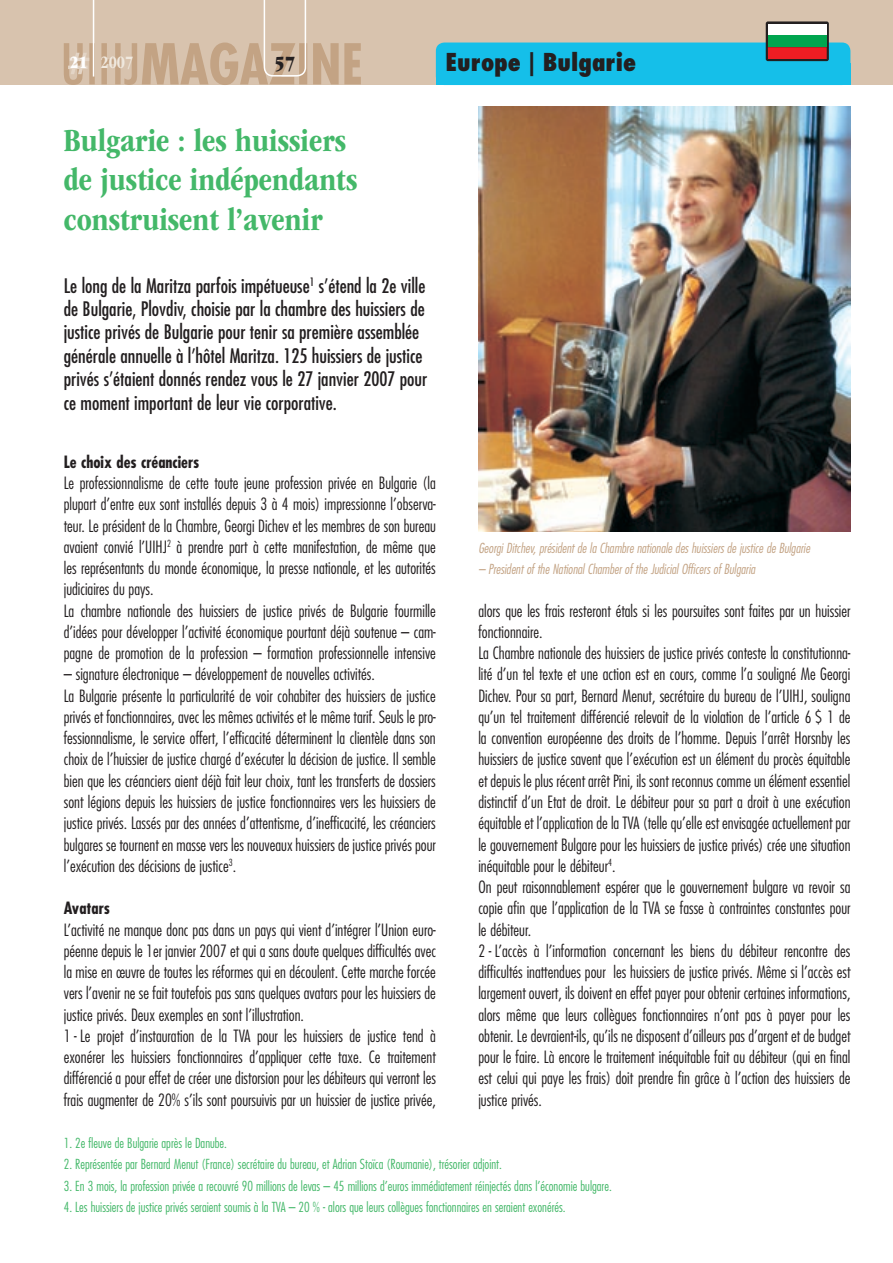
<style>
.page{position:relative;width:893px;height:1263px;background:#fff}
.page>*{position:absolute;margin:0;border:0;box-sizing:border-box;transform-origin:0 0}
._01-titre{font:700 condensed 33px/39.6px "ITC Garamond Std";color:#44b869}
.t1{font:800 condensed 24px "Futura Std";color:#231f20}
.t2{font:21px "ITC Garamond Std Ult Cond";color:#231f20}
._02-chapeau{font:condensed 19.5px/23.4px "Futura Std";color:#231f20}
.t3{font:700 condensed 18px "ITC Garamond Std";color:#f0e9df}
._04-texte_français{font:300 condensed 16.5px/21.3px "Futura Std";color:#231f20;text-align:justify}
._03-texte_titre_français{font:700 condensed 16.5px "Futura Std";color:#231f20}
._07-renvois{font:300 condensed 13.5px "Futura Std";color:#44b869}
._07-légende{font:italic 300 condensed 13.5px "Futura Std";color:#c3a384}
.s1{font-family:"ITC Garamond Std Ult Cond";font-weight:400;font-stretch:normal;color:#fff}
</style>
<div class="page">
<div style="left:0;top:0;width:893px;height:85px;background:#d8c3ae"></div>
<svg style="left:64px;top:0;width:297px;height:85px"></svg>
<div style="left:436px;top:43px;width:414px;height:42px;background:#15bfe9"></div>
<div style="left:766px;top:21px;width:63px;height:40px;background:#231f20;border-radius:2px"></div>
<div style="left:768px;top:24px;width:59px;height:11px;background:#fff"></div>
<div style="left:768px;top:35px;width:59px;height:12px;background:#00a54f"></div>
<div style="left:768px;top:47px;width:59px;height:12px;background:#ee1d23"></div>
<img style="left:478px;top:106px;width:372px;height:425px">
<p class="t3" style="left:70px;top:52px;width:65px"><span class="s1">21</span> 2007</p>
<p class="t2" style="left:274px;top:51px;width:22px">57</p>
<p class="t1" style="left:445px;top:47px;width:192px">Europe | Bulgarie</p>
<p class="_01-titre" style="left:64px;top:121px;width:295px">Bulgarie : les huissiers de justice indépendants construisent l’avenir</p>
<p class="_02-chapeau" style="left:64px;top:273px;width:365px">Le long de la Maritza parfois impétueuse<sup>1</sup> s’étend la 2e ville de Bulgarie, Plovdiv, choisie par la chambre des huissiers de justice privés de Bulgarie pour tenir sa première assemblée générale annuelle à l’hôtel Maritza. 125 huissiers de justice privés s’étaient donnés rendez vous le 27 janvier 2007 pour ce moment important de leur vie corporative.</p>
<p class="_03-texte_titre_français" style="left:64px;top:451px;width:137px">Le choix des créanciers</p>
<p class="_04-texte_français" style="left:64px;top:472px;width:374px">Le professionnalisme de cette toute jeune profession privée en Bulgarie (la plupart d’entre eux sont installés depuis 3 à 4 mois) impressionne l’observa&shy;teur. Le président de la Chambre, Georgi Dichev et les membres de son bureau avaient convié l’UIHJ<sup>2</sup> à prendre part à cette manifestation, de même que les représentants du monde économique, la presse nationale, et les autorités judiciaires du pays.</p>
<p class="_04-texte_français" style="left:64px;top:600px;width:374px">La chambre nationale des huissiers de justice privés de Bulgarie fourmille d’idées pour développer l’activité économique pourtant déjà soutenue – cam&shy;pagne de promotion de la profession – formation professionnelle intensive</p>
<p class="_04-texte_français" style="left:64px;top:664px;width:313px">– signature électronique – développement de nouvelles activités.</p>
<p class="_04-texte_français" style="left:64px;top:685px;width:374px">La Bulgarie présente la particularité de voir cohabiter des huissiers de justice privés et fonctionnaires, avec les mêmes activités et le même tarif. Seuls le pro&shy;fessionnalisme, le service offert, l’efficacité déterminent la clientèle dans son choix de l’huissier de justice chargé d’exécuter la décision de justice. Il semble bien que les créanciers aient déjà fait leur choix, tant les transferts de dossiers sont légions depuis les huissiers de justice fonctionnaires vers les huissiers de justice privés. Lassés par des années d’attentisme, d’inefficacité, les créanciers bulgares se tournent en masse vers les nouveaux huissiers de justice privés pour l’exécution des décisions de justice<sup>3</sup>.</p>
<p class="_03-texte_titre_français" style="left:64px;top:898px;width:48px">Avatars</p>
<p class="_04-texte_français" style="left:64px;top:919px;width:374px">L’activité ne manque donc pas dans un pays qui vient d’intégrer l’Union euro&shy;péenne depuis le 1er janvier 2007 et qui a sans doute quelques difficultés avec la mise en œuvre de toutes les réformes qui en découlent. Cette marche forcée vers l’avenir ne se fait toutefois pas sans quelques avatars pour les huissiers de justice privés. Deux exemples en sont l’illustration.</p>
<p class="_04-texte_français" style="left:64px;top:1025px;width:374px">1 - Le projet d’instauration de la TVA pour les huissiers de justice tend à exonérer les huissiers fonctionnaires d’appliquer cette taxe. Ce traitement différencié a pour effet de créer une distorsion pour les débiteurs qui verront les frais augmenter de 20% s’ils sont poursuivis par un huissier de justice privée,</p>
<p class="_07-légende" style="left:478px;top:540px;width:333px">Georgi Ditchev, président de la Chambre nationale des huissiers de justice de Bulgarie</p>
<p class="_07-légende" style="left:478px;top:561px;width:278px">– President of the National Chamber of the Judicial Officers of Bulgaria</p>
<p class="_04-texte_français" style="left:478px;top:600px;width:374px">alors que les frais resteront étals si les poursuites sont faites par un huissier fonctionnaire.</p>
<p class="_04-texte_français" style="left:478px;top:642px;width:374px">La Chambre nationale des huissiers de justice privés conteste la constitutionna&shy;lité d’un tel texte et une action est en cours, comme l’a souligné Me Georgi Dichev. Pour sa part, Bernard Menut, secrétaire du bureau de l’UIHJ, souligna qu’un tel traitement différencié relevait de la violation de l’article 6 $ 1 de la convention européenne des droits de l’homme. Depuis l’arrêt Horsnby les huissiers de justice savent que l’exécution est un élément du procès équitable et depuis le plus récent arrêt Pini, ils sont reconnus comme un élément essentiel distinctif d’un Etat de droit. Le débiteur pour sa part a droit à une exécution équitable et l’application de la TVA (telle qu’elle est envisagée actuellement par le gouvernement Bulgare pour les huissiers de justice privés) crée une situation inéquitable pour le débiteur<sup>4</sup>.</p>
<p class="_04-texte_français" style="left:478px;top:876px;width:374px">On peut raisonnablement espérer que le gouvernement bulgare va revoir sa copie afin que l’application de la TVA se fasse à contraintes constantes pour le débiteur.</p>
<p class="_04-texte_français" style="left:478px;top:940px;width:374px">2 - L’accès à l’information concernant les biens du débiteur rencontre des difficultés inattendues pour les huissiers de justice privés. Même si l’accès est largement ouvert, ils doivent en effet payer pour obtenir certaines informations, alors même que leurs collègues fonctionnaires n’ont pas à payer pour les obtenir. Le devraient-ils, qu’ils ne disposent d’ailleurs pas d’argent et de budget pour le faire. Là encore le traitement inéquitable fait au débiteur (qui en final est celui qui paye les frais) doit prendre fin grâce à l’action des huissiers de justice privés.</p>
<p class="_07-renvois" style="left:64px;top:1135px;width:165px">1. 2e fleuve de Bulgarie après le Danube.</p>
<p class="_07-renvois" style="left:64px;top:1156px;width:440px">2. Représentée par Bernard Menut (France) secrétaire du bureau, et Adrian Stoïca (Roumanie), trésorier adjoint.</p>
<p class="_07-renvois" style="left:64px;top:1178px;width:549px">3. En 3 mois, la profession privée a recouvré 90 millions de levas – 45 millions d’euros immédiatement réinjectés dans l’économie bulgare.</p>
<p class="_07-renvois" style="left:64px;top:1199px;width:503px">4. Les huissiers de justice privés seraient soumis à la TVA – 20 % - alors que leurs collègues fonctionnaires en seraient exonérés.</p>
</div>
